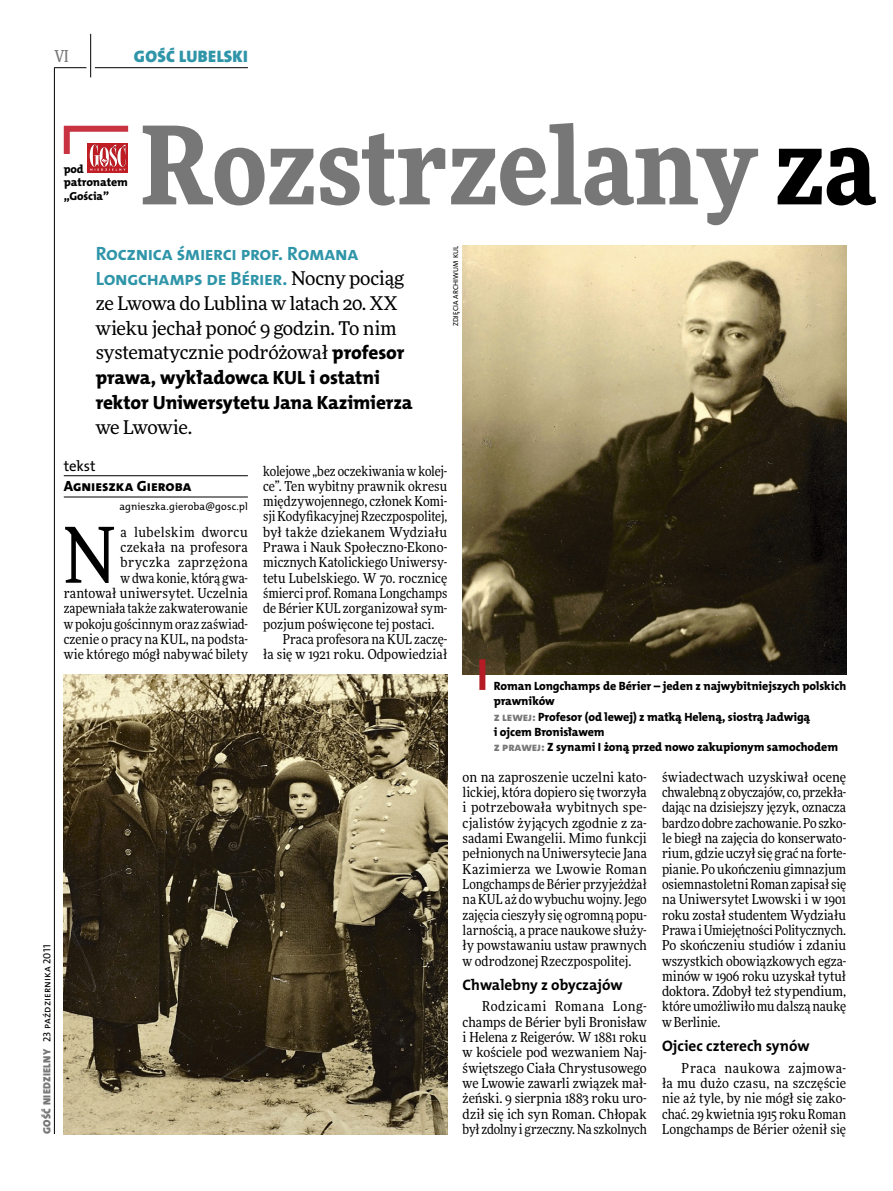
<style>
.page{position:relative;width:893px;height:1191px;background:#fff}
.page>*{position:absolute;margin:0;border:0;box-sizing:border-box;transform-origin:0 0}
.t1{font:900 108px "Freeday Narrow";color:#777778}
.t2{font:76.95px "Freeday Narrow News";color:#000}
.t3{font:19.35px/24.9px "The Mix HP8 Ex Bld";letter-spacing:-.01em;color:#000}
.t4{font:19.35px/24.9px "The Mix HP7 Bld";letter-spacing:-.02em;color:#2f95a8}
.t5{font:18.9px/24.9px "Freeday News";letter-spacing:-.015em;color:#000}
.t6{font:16.65px "The Mix HP9 Blk";letter-spacing:.02em;color:#2f95a8}
.t7{font:500 16.5px "Freeday Narrow";color:#777778;scale:.9 1}
.t8{font:15.3px "The Mix HP7 Bld";color:#000}
.t9{font:14.85px "The Mix HP8 Ex Bld";letter-spacing:-.005em;color:#000}
.t10{font:14.85px "The Mix HP5 Plain";letter-spacing:-.005em;color:#000}
.t11{font:13.65px/15.3px "Freeday Narrow News";color:#000;text-align:justify}
.t12{font:12px/15.3px "The Mix HP8 Ex Bld";letter-spacing:-.005em;color:#000}
.t13{font:11.7px/13.5px "The Mix HP8 Ex Bld";letter-spacing:-.005em;color:#000}
.t14{font:10.5px "The Mix HP5 Plain";letter-spacing:.01em;color:#000}
.t15{font:7.2px "The Mix HP5 Plain";color:#000}
.s1{color:#000}
.s2{font-family:"Freeday News";font-size:18.9px;color:#000}
.s3{font-family:"The Mix HP8 Ex Bld";font-size:19.35px}
.s4{font-family:"The Mix HP9 Blk";color:#777778}
.s5{color:#777778}
</style>
<div class="page">
<hr style="left:54px;top:67px;width:1px;height:1067px;background:#000">
<hr style="left:90px;top:34px;width:1px;height:43px;background:#000">
<hr style="left:54px;top:67px;width:32px;height:1px;background:#000">
<hr style="left:95px;top:67px;width:153px;height:1px;background:#000">
<hr style="left:64px;top:475px;width:184px;height:1px;background:#000">
<hr style="left:64px;top:497px;width:184px;height:1px;background:#000">
<img style="left:64px;top:674px;width:383px;height:460px">
<img style="left:463px;top:246px;width:383px;height:428px">
<div style="left:479px;top:659px;width:6px;height:31px;background:#b51b24"></div>
<div style="left:88px;top:143px;width:40px;height:30px;background:#c01d25"></div>
<svg style="left:63px;top:125px;width:66px;height:46px"></svg>
<p class="t7" style="left:54px;top:46px;width:17px">VI</p>
<p class="t6" style="left:134px;top:46px;width:115px">GOŚĆ LUBELSKI</p>
<p class="t13" style="left:64px;top:162px;width:66px">pod patronatem „Gościa”</p>
<h1 class="t1" style="left:141px;top:95px;width:737px">Rozstrzelany <span class="s1">za</span></h1>
<h3 class="t4" style="left:96px;top:241px;width:310px">Rocznica śmierci prof. Romana<br>Longchamps de Bérier. <span class="s2">Nocny pociąg</span></h3>
<h3 class="t5" style="left:96px;top:290px;width:310px">ze Lwowa do Lublina w latach 20. XX wieku jechał ponoć 9 godzin. To nim systematycznie podróżował <span class="s3">profesor</span></h3>
<h3 class="t3" style="left:96px;top:365px;width:319px">prawa, wykładowca KUL i ostatni rektor Uniwersytetu Jana Kazimierza</h3>
<h3 class="t5" style="left:96px;top:415px;width:98px">we Lwowie.</h3>
<p class="t15" style="left:451px;top:326px;width:81px;rotate:-90deg">zdj ęcia Archiwum KUL</p>
<p class="t10" style="left:64px;top:456px;width:33px">tekst</p>
<p class="t9" style="left:64px;top:476px;width:129px">Agnieszka Gieroba</p>
<p class="t14" style="left:119px;top:500px;width:130px">agnieszka.gieroba@gosc.pl</p>
<p class="t11" style="left:64px;top:524px;width:186px;text-align:right">a lubelskim dworcu<br>czekała na profesora<br>bryczka zaprzężona<br>w dwa konie, którą gwa-<br>rantował uniwersytet. Uczelnia zapewniała także zakwaterowanie w pokoju gościnnym oraz zaświad&shy;czenie o pracy na KUL, na podsta&shy;wie którego mógł nabywać bilety</p>
<h2 class="t2" style="left:64px;top:508px;width:54px">N</h2>
<p class="t11" style="left:263px;top:463px;width:186px">kolejowe „bez oczekiwania w kolej-</p>
<p class="t11" style="left:263px;top:478px;width:186px">ce”. Ten wybitny prawnik okresu</p>
<p class="t11" style="left:263px;top:493px;width:186px">międzywojennego, członek Komi-</p>
<p class="t11" style="left:263px;top:509px;width:186px">sji Kodyfikacyjnej Rzeczpospolitej,</p>
<p class="t11" style="left:263px;top:524px;width:186px">był także dziekanem Wydziału</p>
<p class="t11" style="left:263px;top:539px;width:186px">Prawa i Nauk Społeczno-Ekono-</p>
<p class="t11" style="left:263px;top:555px;width:186px">micznych Katolickiego Uniwersy-</p>
<p class="t11" style="left:263px;top:570px;width:186px">tetu Lubelskiego. W 70. rocznicę</p>
<p class="t11" style="left:263px;top:585px;width:186px">śmierci prof. Romana Longchamps</p>
<p class="t11" style="left:263px;top:600px;width:186px">de Bérier KUL zorganizował sym-</p>
<p class="t11" style="left:263px;top:616px;width:173px">pozjum poświęcone tej postaci.</p>
<p class="t11" style="left:283px;top:631px;width:166px">Praca profesora na KUL zaczę-</p>
<p class="t11" style="left:263px;top:646px;width:186px">ła się w 1921 roku. Odpowiedział</p>
<p class="t14" style="left:40px;top:1134px;width:191px;rotate:-90deg"><span class="s4">GOŚĆ NIEDZIELNY</span> 23 października 2011</p>
<p class="t12" style="left:494px;top:678px;width:354px">Roman Longchamps de Bérier – jeden z najwybitniejszych polskich prawników<br><span class="s5">z lewej:</span> Profesor (od lewej) z matką Heleną, siostrą Jadwigą<br>i ojcem Bronisławem<br><span class="s5">z prawej:</span> Z synami I żoną przed nowo zakupionym samochodem</p>
<p class="t11" style="left:463px;top:769px;width:186px">on na zaproszenie uczelni kato&shy;lickiej, która dopiero się tworzyła i potrzebowała wybitnych spe&shy;cjalistów żyjących zgodnie z za&shy;sadami Ewangelii. Mimo funkcji pełnionych na Uniwersytecie Jana Kazimierza we Lwowie Roman Longchamps de Bérier przyjeżdżał na KUL aż do wybuchu wojny. Jego zajęcia cieszyły się ogromną popu&shy;larnością, a prace naukowe służy&shy;ły powstawaniu ustaw prawnych w odrodzonej Rzeczpospolitej.</p>
<p class="t8" style="left:463px;top:974px;width:161px">Chwalebny z obyczajów</p>
<p class="t11" style="left:463px;top:998px;width:186px;text-indent:20px">Rodzicami Romana Long&shy;champs de Bérier byli Bronisław i Helena z Reigerów. W 1881 roku w kościele pod wezwaniem Naj&shy;świętszego Ciała Chrystusowego we Lwowie zawarli związek mał&shy;żeński. 9 sierpnia 1883 roku uro&shy;dził się ich syn Roman. Chłopak był zdolny i grzeczny. Na szkolnych</p>
<p class="t11" style="left:662px;top:769px;width:186px">świadectwach uzyskiwał ocenę chwalebną z obyczajów, co, przekła&shy;dając na dzisiejszy język, oznacza bardzo dobre zachowanie. Po szko&shy;le biegł na zajęcia do konserwato&shy;rium, gdzie uczył się grać na forte&shy;pianie. Po ukończeniu gimnazjum osiemnastoletni Roman zapisał się na Uniwersytet Lwowski i w 1901 roku został studentem Wydziału Prawa i Umiejętności Politycznych.<br>Po skończeniu studiów i zdaniu wszystkich obowiązkowych egza&shy;minów w 1906 roku uzyskał tytuł doktora. Zdobył też stypendium, które umożliwiło mu dalszą naukę w Berlinie.</p>
<p class="t8" style="left:662px;top:1036px;width:149px">Ojciec czterech synów</p>
<p class="t11" style="left:662px;top:1060px;width:186px;text-indent:20px">Praca naukowa zajmowa&shy;ła mu dużo czasu, na szczęście nie aż tyle, by nie mógł się zako&shy;chać. 29 kwietnia 1915 roku Roman Longchamps de Bérier ożenił się</p>
</div>
